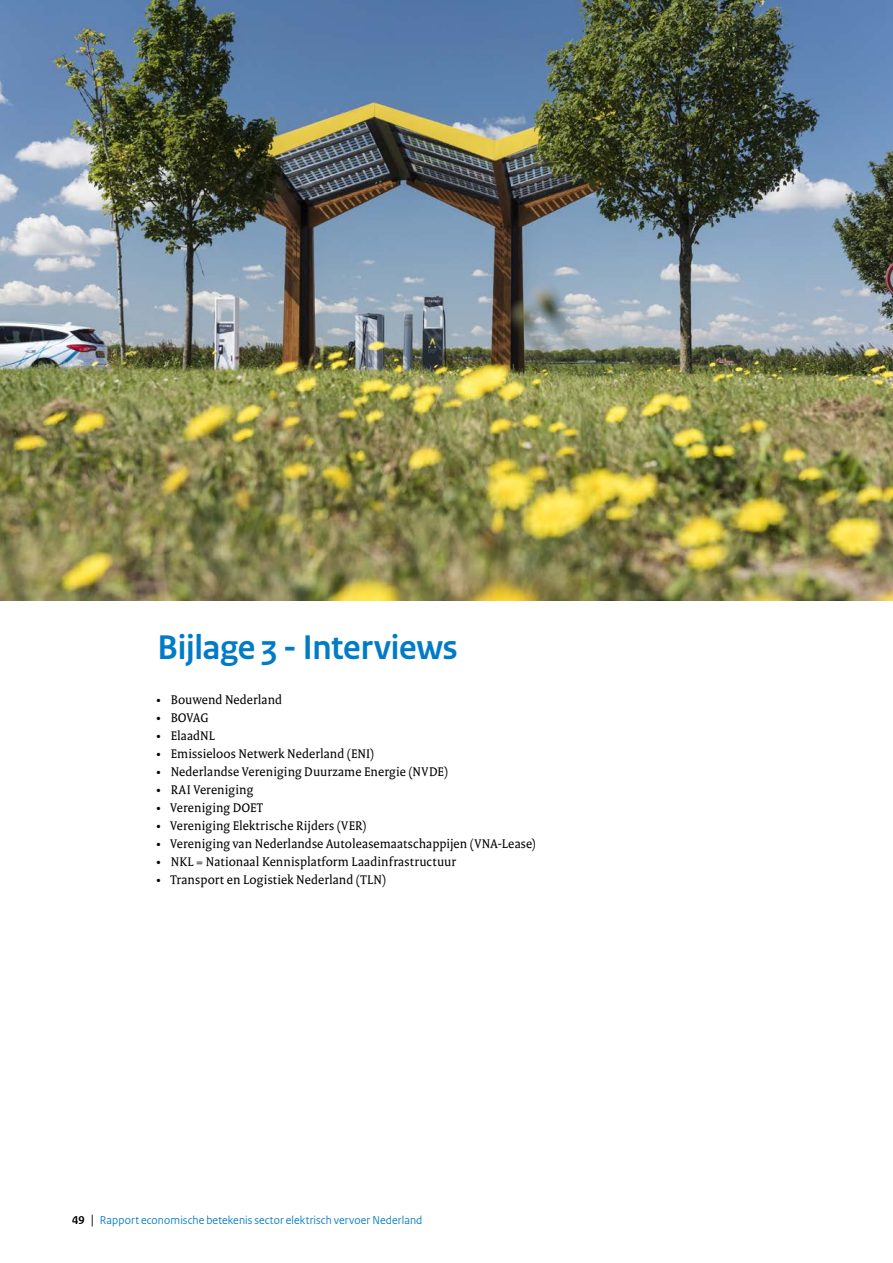
<style>
.page{position:relative;width:893px;height:1263px;background:#fff}
.page>*{position:absolute;margin:0;border:0;box-sizing:border-box;transform-origin:0 0}
.H2_Kop{font:700 36px "Rijksoverheid Sans Heading";letter-spacing:-.005em;color:#007bc7}
.t1{font:13.5px "Rijksoverheid Serif";letter-spacing:.01em;color:#000}
.t2{font:12px "Rijksoverheid Sans Heading";letter-spacing:.015em;color:#007bc7}
.s1{font-weight:700;color:#000}
.s2{font-size:14.25px;color:#000}
</style>
<div class="page">
<img style="left:0;top:0;width:893px;height:600px">
<h2 class="H2_Kop" style="left:157px;top:627px;width:302px">Bijlage 3 - Interviews</h2>
<p class="t1" style="left:156px;top:691px;width:127px">• Bouwend Nederland</p>
<p class="t1" style="left:156px;top:709px;width:54px">• BOVAG</p>
<p class="t1" style="left:156px;top:727px;width:60px">• ElaadNL</p>
<p class="t1" style="left:156px;top:745px;width:220px">• Emissieloos Netwerk Nederland (ENI)</p>
<p class="t1" style="left:156px;top:763px;width:293px">• Nederlandse Vereniging Duurzame Energie (NVDE)</p>
<p class="t1" style="left:156px;top:781px;width:98px">• RAI Vereniging</p>
<p class="t1" style="left:156px;top:799px;width:109px">• Vereniging DOET</p>
<p class="t1" style="left:156px;top:817px;width:212px">• Vereniging Elektrische Rijders (VER)</p>
<p class="t1" style="left:156px;top:835px;width:381px">• Vereniging van Nederlandse Autoleasemaatschappijen (VNA-Lease)</p>
<p class="t1" style="left:156px;top:853px;width:301px">• NKL = Nationaal Kennisplatform Laadinfrastructuur</p>
<p class="t1" style="left:156px;top:871px;width:231px">• Transport en Logistiek Nederland (TLN)</p>
<p class="t2" style="left:72px;top:1213px;width:352px"><span class="s1">49</span> <span class="s2">|</span> Rapport economische betekenis sector elektrisch vervoer Nederland</p>
</div>
